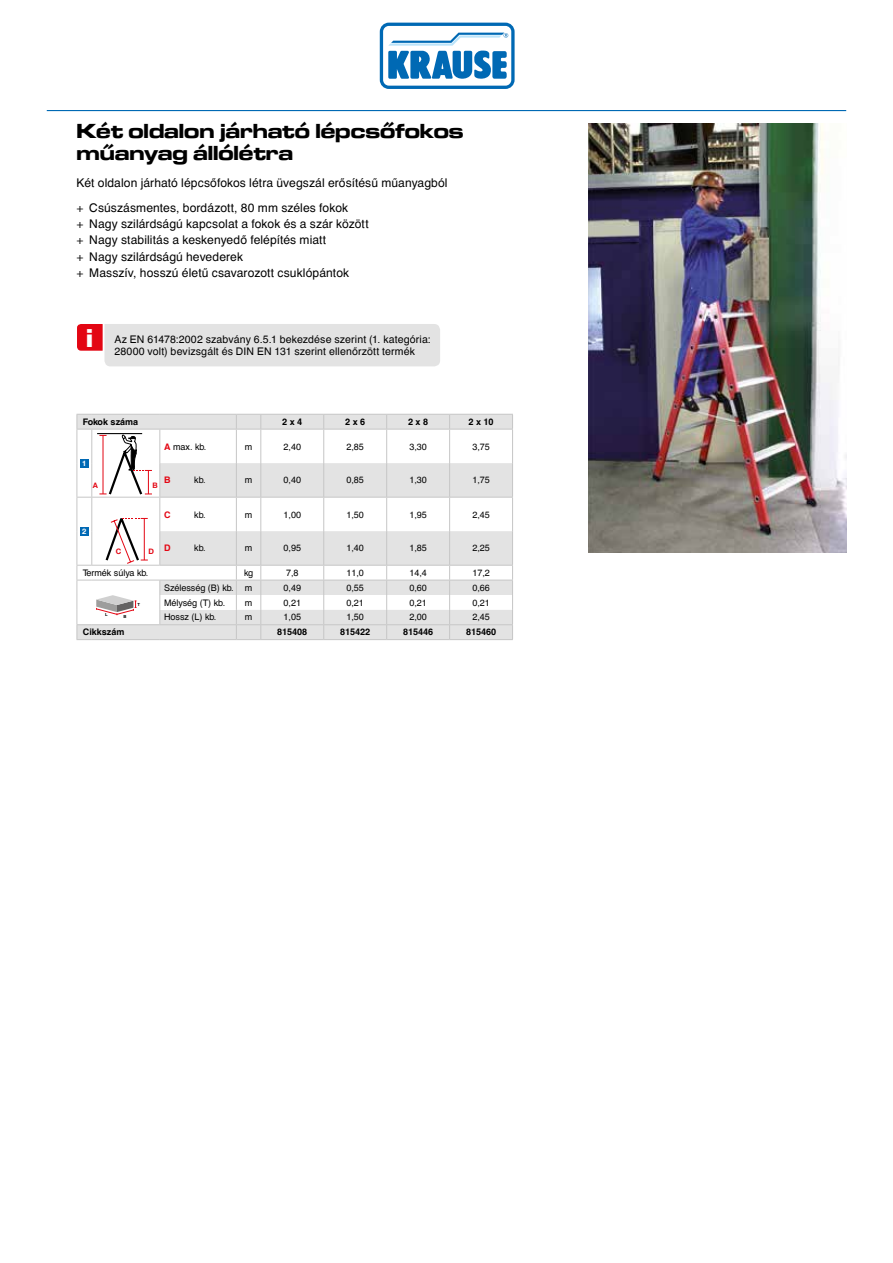
<style>
.page{position:relative;width:893px;height:1263px;background:#fff}
.page>*{position:absolute;margin:0;border:0;box-sizing:border-box;transform-origin:0 0}
.t1{font:26.7px "Microgramma D Bold Exte";color:#fff}
.t2{font:21px/22.5px "Microgramma D Bold Exte";color:#000}
.t3{font:12px/16.4px "Helvetica CE";letter-spacing:.01em;color:#000}
.t4{font:10.5px/12.6px "Helvetica CE";letter-spacing:.015em;color:#000}
.t5{font:9px "Helvetica CE";color:#000}
.t6{font:700 9px "Helvetica CE";color:#000}
.t7{font:700 9px "Helvetica CE";color:#e30613}
.t8{font:700 7.5px "Helvetica Neue LT";color:#e30613}
.t9{font:700 7.5px "Helvetica Neue LT";color:#fff}
.t10{font:700 4.2px "Helvetica LT Std";color:#000}
.s1{font-family:"Helvetica Neue LT"}
.s2{font-weight:700;color:#e30613}
</style>
<div class="page">
<svg style="left:378px;top:21px;width:138px;height:69px"></svg>
<svg style="left:380px;top:23px;width:135px;height:66px"></svg>
<hr style="left:47px;top:110px;width:799px;height:1px;background:#0069b4">
<img style="left:588px;top:123px;width:258px;height:430px">
<svg style="left:77px;top:414px;width:436px;height:226px"></svg>
<svg style="left:77px;top:324px;width:363px;height:42px;background:#e3d9da"></svg>
<h2 class="t2" style="left:77px;top:119px;width:389px">Két oldalon járható lépcso˝fokos mu˝anyag állólétra</h2>
<p class="t3" style="left:77px;top:171px;width:373px;line-height:24.3px">Két oldalon járható lépcsőfokos létra üvegszál erősítésű műanyagból <span class="s1">+</span> Csúszásmentes, bordázott, 80 mm széles fokok</p>
<p class="t3" style="left:77px;top:216px;width:294px"><span class="s1">+</span> Nagy szilárdságú kapcsolat a fokok és a szár között <span class="s1">+</span> Nagy stabilitás a keskenyedő felépítés miatt<br><span class="s1">+</span> Nagy szilárdságú hevederek<br><span class="s1">+</span> Masszív, hosszú életű csavarozott csuklópántok</p>
<h1 class="t1" style="left:86px;top:320px;width:8px">i</h1>
<p class="t4" style="left:114px;top:333px;width:318px">Az EN 61478:2002 szabvány 6.5.1 bekezdése szerint (1. kategória:<br>28000 volt) bevizsgált és DIN EN 131 szerint ellenőrzött termék</p>
<p class="t6" style="left:83px;top:416px;width:57px">Fokok száma</p>
<p class="t6" style="left:282px;top:416px;width:22px">2 x 4</p>
<p class="t6" style="left:345px;top:416px;width:22px">2 x 6</p>
<p class="t6" style="left:408px;top:416px;width:22px">2 x 8</p>
<p class="t6" style="left:469px;top:416px;width:27px">2 x 10</p>
<p class="t9" style="left:82px;top:458px;width:6px">1</p>
<p class="t5" style="left:164px;top:441px;width:44px"><span class="s2">A</span> max. kb.</p>
<p class="t5" style="left:245px;top:441px;width:9px">m</p>
<p class="t5" style="left:284px;top:441px;width:19px">2,40</p>
<p class="t5" style="left:346px;top:441px;width:19px">2,85</p>
<p class="t5" style="left:409px;top:441px;width:19px">3,30</p>
<p class="t5" style="left:472px;top:441px;width:19px">3,75</p>
<p class="t7" style="left:164px;top:474px;width:8px">B</p>
<p class="t5" style="left:194px;top:475px;width:13px">kb.</p>
<p class="t5" style="left:245px;top:475px;width:9px">m</p>
<p class="t5" style="left:284px;top:475px;width:19px">0,40</p>
<p class="t5" style="left:346px;top:475px;width:19px">0,85</p>
<p class="t5" style="left:409px;top:475px;width:19px">1,30</p>
<p class="t5" style="left:472px;top:475px;width:19px">1,75</p>
<p class="t8" style="left:93px;top:480px;width:7px">A</p>
<p class="t8" style="left:153px;top:480px;width:7px">B</p>
<p class="t9" style="left:82px;top:526px;width:6px">2</p>
<p class="t8" style="left:116px;top:546px;width:7px">C</p>
<p class="t8" style="left:149px;top:546px;width:7px">D</p>
<p class="t7" style="left:164px;top:509px;width:8px">C</p>
<p class="t5" style="left:194px;top:509px;width:13px">kb.</p>
<p class="t5" style="left:245px;top:509px;width:9px">m</p>
<p class="t5" style="left:284px;top:509px;width:19px">1,00</p>
<p class="t5" style="left:346px;top:509px;width:19px">1,50</p>
<p class="t5" style="left:409px;top:509px;width:19px">1,95</p>
<p class="t5" style="left:472px;top:509px;width:19px">2,45</p>
<p class="t7" style="left:164px;top:542px;width:8px">D</p>
<p class="t5" style="left:194px;top:543px;width:13px">kb.</p>
<p class="t5" style="left:245px;top:543px;width:9px">m</p>
<p class="t5" style="left:284px;top:543px;width:19px">0,95</p>
<p class="t5" style="left:346px;top:543px;width:19px">1,40</p>
<p class="t5" style="left:409px;top:543px;width:19px">1,85</p>
<p class="t5" style="left:472px;top:543px;width:19px">2,25</p>
<p class="t5" style="left:83px;top:567px;width:67px">Termék súlya kb.</p>
<p class="t5" style="left:244px;top:567px;width:11px">kg</p>
<p class="t5" style="left:286px;top:567px;width:14px">7,8</p>
<p class="t5" style="left:346px;top:567px;width:19px">11,0</p>
<p class="t5" style="left:409px;top:567px;width:19px">14,4</p>
<p class="t5" style="left:472px;top:567px;width:19px">17,2</p>
<p class="t5" style="left:164px;top:582px;width:90px">Szélesség (B) kb. m</p>
<p class="t5" style="left:284px;top:582px;width:19px">0,49</p>
<p class="t5" style="left:346px;top:582px;width:19px">0,55</p>
<p class="t5" style="left:409px;top:582px;width:19px">0,60</p>
<p class="t5" style="left:472px;top:582px;width:19px">0,66</p>
<p class="t5" style="left:164px;top:597px;width:63px">Mélység (T) kb.</p>
<p class="t5" style="left:245px;top:597px;width:9px">m</p>
<p class="t5" style="left:284px;top:597px;width:19px">0,21</p>
<p class="t5" style="left:346px;top:597px;width:19px">0,21</p>
<p class="t5" style="left:409px;top:597px;width:19px">0,21</p>
<p class="t5" style="left:472px;top:597px;width:19px">0,21</p>
<p class="t5" style="left:164px;top:612px;width:54px">Hossz (L) kb.</p>
<p class="t5" style="left:245px;top:612px;width:9px">m</p>
<p class="t5" style="left:284px;top:612px;width:19px">1,05</p>
<p class="t5" style="left:346px;top:612px;width:19px">1,50</p>
<p class="t5" style="left:409px;top:612px;width:19px">2,00</p>
<p class="t5" style="left:472px;top:612px;width:19px">2,45</p>
<p class="t6" style="left:83px;top:627px;width:43px">Cikkszám</p>
<p class="t6" style="left:277px;top:627px;width:32px">815408</p>
<p class="t6" style="left:340px;top:627px;width:32px">815422</p>
<p class="t6" style="left:403px;top:627px;width:32px">815446</p>
<p class="t6" style="left:466px;top:627px;width:32px">815460</p>
<p class="t10" style="left:137px;top:602px;width:4px">T</p>
<p class="t10" style="left:105px;top:612px;width:4px">L</p>
<p class="t10" style="left:124px;top:613px;width:5px">B</p>
</div>
